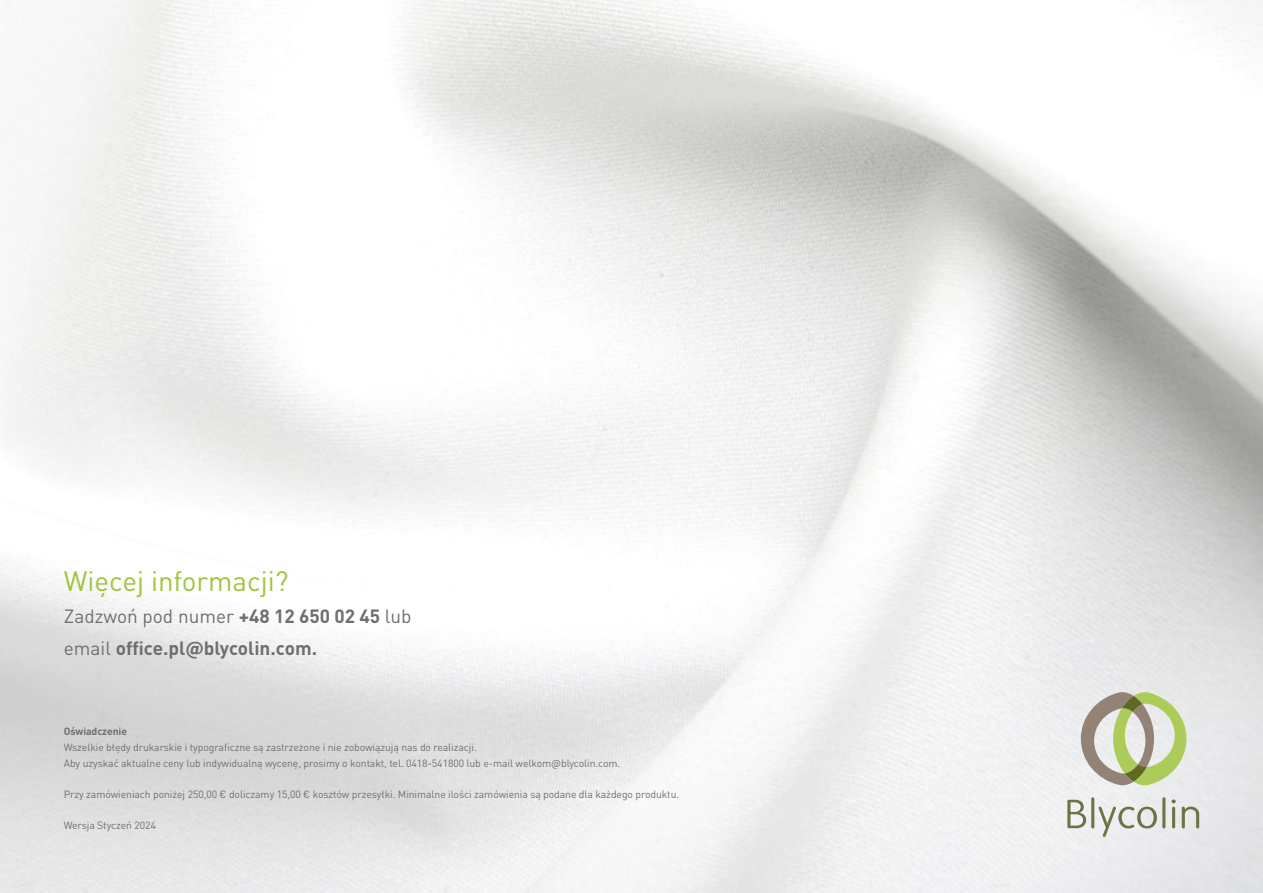
<style>
.page{position:relative;width:1263px;height:893px;background:#fff}
.page>*{position:absolute;margin:0;border:0;box-sizing:border-box;transform-origin:0 0}
.t1{font:27.75px "DIN Pro";color:#9dc53c}
.t2{font:700 19.05px/32px "DIN Pro";color:#706f6f}
.t3{font:10.5px/15.6px "DIN Pro";letter-spacing:-.01em;color:#706f6f}
.t4{font:700 10.5px "DIN Pro";letter-spacing:-.01em;color:#706f6f}
.s1{font-weight:400}
</style>
<div class="page">
<svg style="left:1067px;top:800px;width:19px;height:28px"></svg>
<hr style="left:1091px;top:797px;width:3px;height:31px;background:#6c7544;border-radius:2px">
<svg style="left:1098px;top:807px;width:59px;height:30px;background:#cdcfc5"></svg>
<hr style="left:1162px;top:797px;width:3px;height:31px;background:#6c7544;border-radius:2px">
<svg style="left:1171px;top:799px;width:5px;height:4px"></svg>
<hr style="left:1172px;top:807px;width:3px;height:21px;background:#6c7544;border-radius:2px">
<svg style="left:1182px;top:807px;width:17px;height:21px"></svg>
<svg style="left:1081px;top:692px;width:105px;height:93px;background:#c1c6a5"></svg>
<h1 class="t1" style="left:64px;top:562px;width:226px">Więcej informacji?</h1>
<h2 class="t2" style="left:64px;top:600px;width:349px"><span class="s1">Zadzwoń pod numer</span> +48 12 650 02 45 <span class="s1">lub email</span> office.pl@blycolin.com.</h2>
<p class="t4" style="left:64px;top:724px;width:65px">Oświadczenie</p>
<p class="t3" style="left:64px;top:739px;width:558px">Wszelkie błędy drukarskie i typograficzne są zastrzeżone i nie zobowiązują nas do realizacji.<br>Aby uzyskać aktualne ceny lub indywidualną wycenę, prosimy o kontakt, tel. 0418-541800 lub e-mail welkom@blycolin.com.</p>
<p class="t3" style="left:64px;top:786px;width:617px">Przy zamówieniach poniżej 250,00 € doliczamy 15,00 € kosztów przesyłki. Minimalne ilości zamówienia są podane dla każdego produktu.</p>
<p class="t3" style="left:64px;top:817px;width:94px">Wersja Styczeń 2024</p>
</div>
